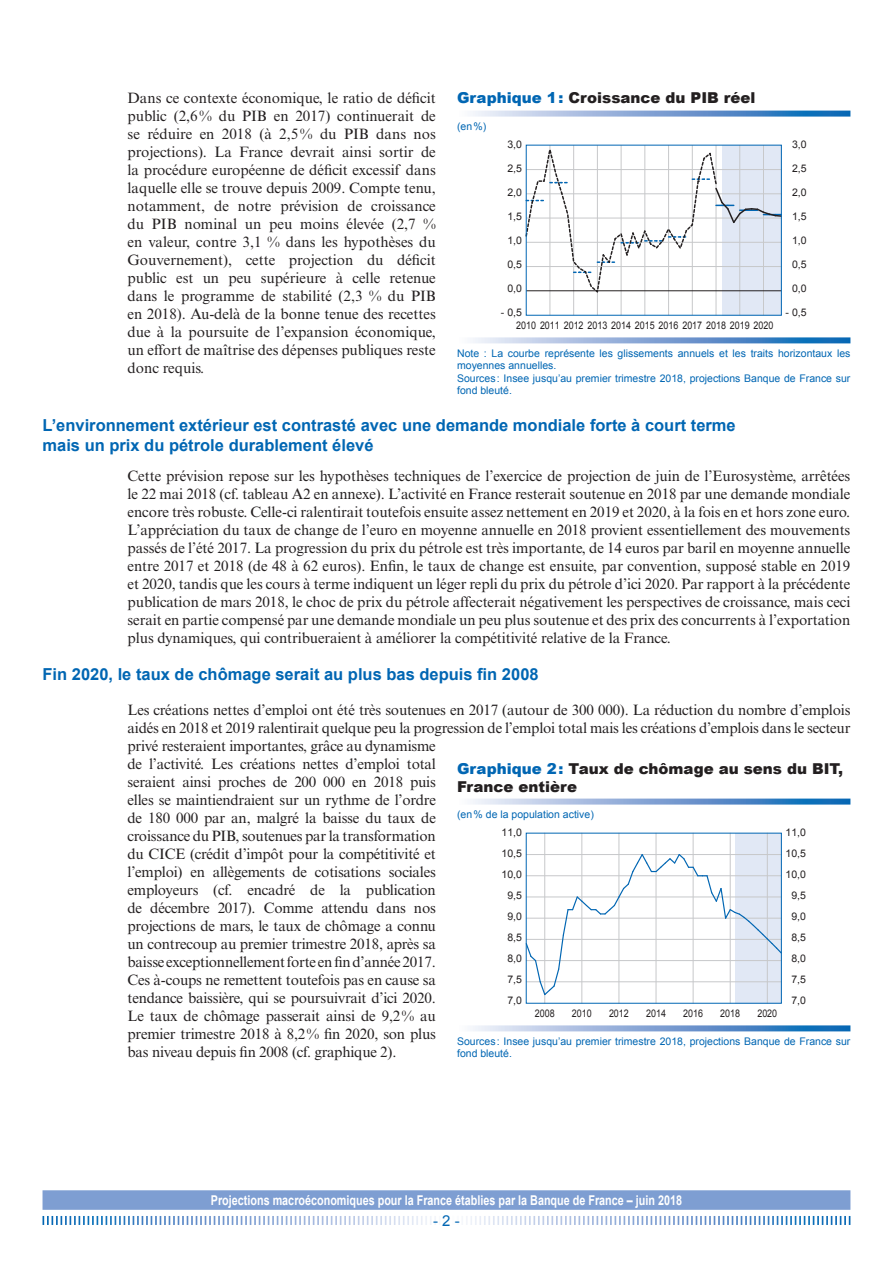
<style>
.page{position:relative;width:893px;height:1263px;background:#fff}
.page>*{position:absolute;margin:0;border:0;box-sizing:border-box;transform-origin:0 0}
.t1{font:700 16.5px/19.8px "Arial";color:#0166b3}
.t2{font:15px/18px "Times New Roman MT Std";letter-spacing:-.015em;color:#231f20;text-align:justify}
.t3{font:900 15px/18px "Arial";color:#231f20}
.t4{font:15px "Arial";color:#0166b3}
.t5{font:700 13.5px "Arial";color:#fff;scale:.8 1}
.t6{font:10.5px/12.6px "Arial";color:#0166b3}
.t7{font:10.5px/21px "Arial";color:#231f20}
.t8{font:10.5px "Arial";color:#231f20;scale:.85 1}
.s1{color:#0166b3}
</style>
<div class="page">
<div style="left:43px;top:1190px;width:807px;height:20px;background:#7e9ed2"></div>
<svg style="left:43px;top:1216px;width:807px;height:9px"></svg>
<svg style="left:472px;top:111px;width:378px;height:6px;background:#82a9d5"></svg>
<svg style="left:472px;top:337px;width:378px;height:6px;background:#82a9d6"></svg>
<div style="left:722px;top:145px;width:59px;height:170px;background:#e1e8f5"></div>
<hr style="left:549px;top:145px;width:1px;height:170px;background:#c7c8ca">
<hr style="left:739px;top:145px;width:1px;height:170px;background:#c7c8ca">
<hr style="left:716px;top:145px;width:1px;height:170px;background:#c7c8ca">
<hr style="left:692px;top:145px;width:1px;height:170px;background:#c7c8ca">
<hr style="left:668px;top:145px;width:1px;height:170px;background:#c7c8ca">
<hr style="left:644px;top:145px;width:1px;height:170px;background:#c7c8ca">
<hr style="left:621px;top:145px;width:1px;height:170px;background:#c7c8ca">
<hr style="left:597px;top:145px;width:1px;height:170px;background:#c7c8ca">
<hr style="left:573px;top:145px;width:1px;height:170px;background:#c7c8ca">
<hr style="left:763px;top:145px;width:1px;height:170px;background:#c7c8ca">
<svg style="left:525px;top:149px;width:255px;height:145px"></svg>
<svg style="left:472px;top:798px;width:378px;height:6px;background:#86abd7"></svg>
<svg style="left:472px;top:1025px;width:378px;height:6px;background:#82a9d6"></svg>
<div style="left:735px;top:833px;width:46px;height:170px;background:#e1e8f5"></div>
<hr style="left:544px;top:833px;width:1px;height:170px;background:#c7c8ca">
<hr style="left:581px;top:833px;width:1px;height:170px;background:#c7c8ca">
<hr style="left:618px;top:833px;width:1px;height:170px;background:#c7c8ca">
<hr style="left:656px;top:833px;width:1px;height:170px;background:#c7c8ca">
<hr style="left:693px;top:833px;width:1px;height:170px;background:#c7c8ca">
<hr style="left:730px;top:833px;width:1px;height:170px;background:#c7c8ca">
<hr style="left:767px;top:833px;width:1px;height:170px;background:#c7c8ca">
<svg style="left:525px;top:853px;width:255px;height:143px"></svg>
<p class="t2" style="left:128px;top:89px;width:310px">Dans ce contexte économique, le ratio de déficit public (2,6% du PIB en 2017) continuerait de se réduire en 2018 (à 2,5% du PIB dans nos projections). La France devrait ainsi sortir de la procédure européenne de déficit excessif dans laquelle elle se trouve depuis 2009. Compte tenu, notamment, de notre prévision de croissance du PIB nominal un peu moins élevée (2,7 % en valeur, contre 3,1 % dans les hypothèses du Gouvernement), cette projection du déficit public est un peu supérieure à celle retenue dans le programme de stabilité (2,3 % du PIB en 2018). Au‑delà de la bonne tenue des recettes due à la poursuite de l’expansion économique, un effort de maîtrise des dépenses publiques reste donc requis.</p>
<p class="t3" style="left:457px;top:88px;width:300px"><span class="s1">Graphique 1:</span> Croissance du PIB réel</p>
<p class="t6" style="left:457px;top:120px;width:31px">(en%)</p>
<p class="t7" style="left:507px;top:134px;width:16px">3,0</p>
<p class="t7" style="left:792px;top:134px;width:16px">3,0</p>
<p class="t7" style="left:507px;top:158px;width:16px">2,5</p>
<p class="t7" style="left:792px;top:158px;width:16px">2,5</p>
<p class="t7" style="left:507px;top:182px;width:16px">2,0</p>
<p class="t7" style="left:792px;top:182px;width:16px">2,0</p>
<p class="t7" style="left:507px;top:206px;width:16px">1,5</p>
<p class="t7" style="left:792px;top:206px;width:16px">1,5</p>
<p class="t7" style="left:507px;top:230px;width:16px">1,0</p>
<p class="t7" style="left:507px;top:254px;width:16px">0,5</p>
<p class="t7" style="left:792px;top:230px;width:16px">1,0</p>
<p class="t7" style="left:792px;top:254px;width:16px">0,5</p>
<p class="t7" style="left:507px;top:278px;width:16px">0,0</p>
<p class="t7" style="left:792px;top:278px;width:16px">0,0</p>
<p class="t7" style="left:501px;top:302px;width:23px">- 0,5</p>
<p class="t7" style="left:786px;top:302px;width:23px">- 0,5</p>
<p class="t8" style="left:516px;top:318px;width:304px">2010 2011 2012 2013 2014 2015 2016 2017 2018 2019 2020</p>
<p class="t6" style="left:457px;top:347px;width:395px">Note : La courbe représente les glissements annuels et les traits horizontaux les moyennes annuelles.<br>Sources: Insee jusqu’au premier trimestre 2018, projections Banque de France sur fond bleuté.</p>
<p class="t1" style="left:43px;top:416px;width:695px">L’environnement extérieur est contrasté avec une demande mondiale forte à court terme mais un prix du pétrole durablement élevé</p>
<p class="t2" style="left:128px;top:467px;width:724px">Cette prévision repose sur les hypothèses techniques de l’exercice de projection de juin de l’Eurosystème, arrêtées le 22 mai 2018 (cf. tableau A2 en annexe). L’activité en France resterait soutenue en 2018 par une demande mondiale encore très robuste. Celle‑ci ralentirait toutefois ensuite assez nettement en 2019 et 2020, à la fois en et hors zone euro.<br>L’appréciation du taux de change de l’euro en moyenne annuelle en 2018 provient essentiellement des mouvements passés de l’été 2017. La progression du prix du pétrole est très importante, de 14 euros par baril en moyenne annuelle entre 2017 et 2018 (de 48 à 62 euros). Enfin, le taux de change est ensuite, par convention, supposé stable en 2019 et 2020, tandis que les cours à terme indiquent un léger repli du prix du pétrole d’ici 2020. Par rapport à la précédente publication de mars 2018, le choc de prix du pétrole affecterait négativement les perspectives de croissance, mais ceci serait en partie compensé par une demande mondiale un peu plus soutenue et des prix des concurrents à l’exportation plus dynamiques, qui contribueraient à améliorer la compétitivité relative de la France.</p>
<p class="t1" style="left:43px;top:665px;width:498px">Fin 2020, le taux de chômage serait au plus bas depuis fin 2008</p>
<p class="t2" style="left:128px;top:701px;width:724px;text-align:left">Les créations nettes d’emploi ont été très soutenues en 2017 (autour de 300 000). La réduction du nombre d’emplois aidés en 2018 et 2019 ralentirait quelque peu la progression de l’emploi total mais les créations d’emplois dans le secteur privé resteraient importantes, grâce au dynamisme<br>de l’activité. Les créations nettes d’emploi total<br>seraient ainsi proches de 200 000 en 2018 puis<br>elles se maintiendraient sur un rythme de l’ordre<br>de 180 000 par an, malgré la baisse du taux de<br>croissance du PIB, soutenues par la transformation<br>du CICE (crédit d’impôt pour la compétitivité et<br>l’emploi) en allègements de cotisations sociales<br>employeurs (cf. encadré de la publication<br>de décembre 2017). Comme attendu dans nos<br>projections de mars, le taux de chômage a connu<br>un contrecoup au premier trimestre 2018, après sa<br>baisse exceptionnellement forte en fin d’année 2017.<br>Ces à‑coups ne remettent toutefois pas en cause sa<br>tendance baissière, qui se poursuivrait d’ici 2020.<br>Le taux de chômage passerait ainsi de 9,2% au<br>premier trimestre 2018 à 8,2% fin 2020, son plus<br>bas niveau depuis fin 2008 (cf. graphique 2).</p>
<p class="t3" style="left:457px;top:759px;width:388px"><span class="s1">Graphique 2:</span> Taux de chômage au sens du BIT,<br>France entière</p>
<p class="t6" style="left:457px;top:808px;width:138px">(en% de la population active)</p>
<p class="t7" style="left:501px;top:822px;width:22px">11,0</p>
<p class="t7" style="left:786px;top:822px;width:22px">11,0</p>
<p class="t7" style="left:501px;top:843px;width:22px">10,5</p>
<p class="t7" style="left:786px;top:843px;width:22px">10,5</p>
<p class="t7" style="left:501px;top:864px;width:22px">10,0</p>
<p class="t7" style="left:786px;top:864px;width:22px">10,0</p>
<p class="t7" style="left:507px;top:885px;width:16px">9,5<br>9,0</p>
<p class="t7" style="left:791px;top:885px;width:16px">9,5<br>9,0</p>
<p class="t7" style="left:507px;top:927px;width:16px">8,5</p>
<p class="t7" style="left:507px;top:969px;width:16px">7,5</p>
<p class="t7" style="left:791px;top:927px;width:16px">8,5</p>
<p class="t7" style="left:791px;top:969px;width:16px">7,5</p>
<p class="t7" style="left:507px;top:948px;width:16px">8,0</p>
<p class="t7" style="left:791px;top:948px;width:16px">8,0</p>
<p class="t7" style="left:507px;top:990px;width:16px">7,0</p>
<p class="t7" style="left:791px;top:990px;width:16px">7,0</p>
<p class="t8" style="left:535px;top:1006px;width:25px">2008</p>
<p class="t8" style="left:572px;top:1006px;width:25px">2010</p>
<p class="t8" style="left:609px;top:1006px;width:25px">2012</p>
<p class="t8" style="left:646px;top:1006px;width:25px">2014</p>
<p class="t8" style="left:683px;top:1006px;width:25px">2016</p>
<p class="t8" style="left:720px;top:1006px;width:25px">2018</p>
<p class="t8" style="left:757px;top:1006px;width:25px">2020</p>
<p class="t6" style="left:457px;top:1035px;width:395px">Sources : Insee jusqu’au premier trimestre 2018, projections Banque de France sur fond bleuté.</p>
<p class="t5" style="left:211px;top:1191px;width:590px">Projections macroéconomiques pour la France établies par la Banque de France – juin 2018</p>
<p class="t4" style="left:433px;top:1211px;width:27px">- 2 -</p>
</div>
